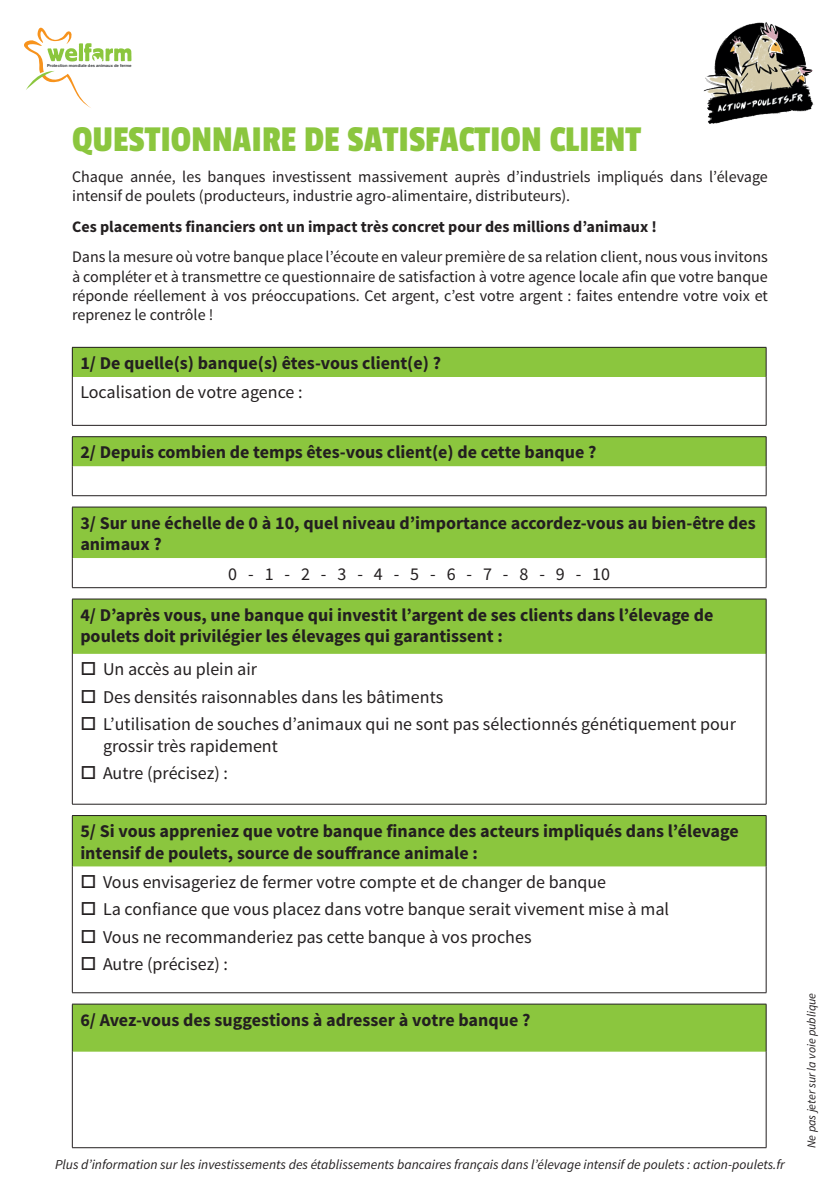
<style>
.page{position:relative;width:840px;height:1191px;background:#fff}
.page>*{position:absolute;margin:0;border:0;box-sizing:border-box;transform-origin:0 0}
.t1{font:38px "Passion One";color:#8bc63e}
.t2{font:700 18px/21.6px "Source Sans Pro";color:#231f20}
.t3{font:18px/21.6px "Source Sans Pro";color:#231f20}
.t4{font:16px/19.2px "Source Sans Pro";color:#231f20}
.t5{font:700 16px "Source Sans Pro";color:#231f20}
.t6{font:italic 13.6px "Source Sans Pro";color:#231f20}
.t7{font:italic 12px "Source Sans Pro";color:#231f20}
.t8{font:700 4.2px "Helvetica Neue";color:#3b3e40}
</style>
<div class="page">
<div style="left:72px;top:347px;width:693px;height:30px;background:#8bc63e"></div>
<svg style="left:72px;top:437px;width:693px;height:121px;fill:#8bc63e"></svg>
<svg style="left:72px;top:588px;width:693px;height:464px"></svg>
<hr style="left:72px;top:347px;width:694px;height:1px;background:#231f20">
<hr style="left:72px;top:347px;width:1px;height:30px;background:#231f20">
<hr style="left:765px;top:347px;width:1px;height:30px;background:#231f20">
<hr style="left:72px;top:377px;width:1px;height:48px;background:#231f20">
<hr style="left:765px;top:377px;width:1px;height:48px;background:#231f20">
<hr style="left:72px;top:425px;width:694px;height:1px;background:#231f20">
<hr style="left:72px;top:436px;width:694px;height:1px;background:#231f20">
<hr style="left:72px;top:507px;width:1px;height:51px;background:#231f20">
<svg style="left:72px;top:558px;width:1px;height:29px"></svg>
<hr style="left:765px;top:507px;width:1px;height:51px;background:#231f20">
<svg style="left:765px;top:558px;width:1px;height:29px"></svg>
<svg style="left:72px;top:437px;width:1px;height:58px"></svg>
<svg style="left:765px;top:437px;width:1px;height:58px"></svg>
<hr style="left:72px;top:587px;width:694px;height:1px;background:#231f20">
<hr style="left:72px;top:599px;width:1px;height:55px;background:#231f20">
<hr style="left:72px;top:598px;width:694px;height:1px;background:#231f20">
<hr style="left:765px;top:599px;width:1px;height:55px;background:#231f20">
<hr style="left:72px;top:654px;width:1px;height:150px;background:#231f20">
<hr style="left:765px;top:654px;width:1px;height:150px;background:#231f20">
<hr style="left:72px;top:804px;width:694px;height:1px;background:#231f20">
<hr style="left:72px;top:815px;width:1px;height:51px;background:#231f20">
<hr style="left:72px;top:815px;width:694px;height:1px;background:#231f20">
<hr style="left:765px;top:815px;width:1px;height:51px;background:#231f20">
<hr style="left:72px;top:495px;width:694px;height:1px;background:#231f20">
<hr style="left:72px;top:507px;width:694px;height:1px;background:#231f20">
<hr style="left:72px;top:866px;width:1px;height:126px;background:#231f20">
<hr style="left:765px;top:866px;width:1px;height:126px;background:#231f20">
<hr style="left:72px;top:992px;width:694px;height:1px;background:#231f20">
<hr style="left:72px;top:1051px;width:1px;height:96px;background:#231f20">
<hr style="left:765px;top:1051px;width:1px;height:96px;background:#231f20">
<hr style="left:72px;top:1147px;width:694px;height:1px;background:#231f20">
<hr style="left:72px;top:1004px;width:1px;height:47px;background:#231f20">
<hr style="left:72px;top:1003px;width:694px;height:1px;background:#231f20">
<hr style="left:765px;top:1004px;width:1px;height:47px;background:#231f20">
<img style="left:703px;top:22px;width:111px;height:102px">
<svg style="left:24px;top:27px;width:107px;height:81px"></svg>
<p class="t8" style="left:47px;top:62px;width:86px">Protection mondiale des animaux de ferme</p>
<h1 class="t1" style="left:72px;top:120px;width:570px">QUESTIONNAIRE DE SATISFACTION CLIENT</h1>
<p class="t4" style="left:72px;top:167px;width:697px">Chaque année, les banques investissent massivement auprès d’industriels impliqués dans l’élevage intensif de poulets (producteurs, industrie agro-alimentaire, distributeurs).</p>
<p class="t5" style="left:72px;top:216px;width:586px">Ces placements financiers ont un impact très concret pour des millions d’animaux !</p>
<p class="t4" style="left:72px;top:248px;width:697px;text-align:justify">Dans la mesure où votre banque place l’écoute en valeur première de sa relation client, nous vous invitons à compléter et à transmettre ce questionnaire de satisfaction à votre agence locale afin que votre banque réponde réellement à vos préoccupations. Cet argent, c’est votre argent : faites entendre votre voix et reprenez le contrôle !</p>
<p class="t2" style="left:80px;top:353px;width:362px">1/ De quelle(s) banque(s) êtes-vous client(e) ?</p>
<p class="t3" style="left:80px;top:382px;width:224px">Localisation de votre agence :</p>
<p class="t2" style="left:80px;top:442px;width:517px">2/ Depuis combien de temps êtes-vous client(e) de cette banque ?</p>
<p class="t2" style="left:80px;top:512px;width:676px">3/ Sur une échelle de 0 à 10, quel niveau d’importance accordez-vous au bien-être des animaux ?</p>
<p class="t3" style="left:228px;top:563px;width:383px">0 - 1 - 2 - 3 - 4 - 5 - 6 - 7 - 8 - 9 - 10</p>
<p class="t2" style="left:80px;top:604px;width:634px">4/ D’après vous, une banque qui investit l’argent de ses clients dans l’élevage de poulets doit privilégier les élevages qui garantissent :</p>
<p class="t3" style="left:80px;top:659px;width:178px">□ Un accès au plein air</p>
<p class="t3" style="left:80px;top:686px;width:364px">□ Des densités raisonnables dans les bâtiments</p>
<p class="t3" style="left:103px;top:713px;width:634px;text-indent:-23px">□ L’utilisation de souches d’animaux qui ne sont pas sélectionnés génétiquement pour grossir très rapidement</p>
<p class="t3" style="left:80px;top:762px;width:149px">□ Autre (précisez) :</p>
<p class="t2" style="left:80px;top:821px;width:659px">5/ Si vous appreniez que votre banque finance des acteurs impliqués dans l’élevage intensif de poulets, source de souffrance animale :</p>
<p class="t3" style="left:80px;top:871px;width:527px">□ Vous envisageriez de fermer votre compte et de changer de banque</p>
<p class="t3" style="left:80px;top:899px;width:590px">□ La confiance que vous placez dans votre banque serait vivement mise à mal</p>
<p class="t3" style="left:80px;top:926px;width:452px">□ Vous ne recommanderiez pas cette banque à vos proches</p>
<p class="t3" style="left:80px;top:953px;width:149px">□ Autre (précisez) :</p>
<p class="t2" style="left:80px;top:1009px;width:451px">6/ Avez-vous des suggestions à adresser à votre banque ?</p>
<p class="t6" style="left:55px;top:1156px;width:731px">Plus d’information sur les investissements des établissements bancaires français dans l’élevage intensif de poulets : action-poulets.fr</p>
<p class="t7" style="left:803px;top:1148px;width:157px;rotate:-90deg">Ne pas jeter sur la voie publique</p>
</div>
